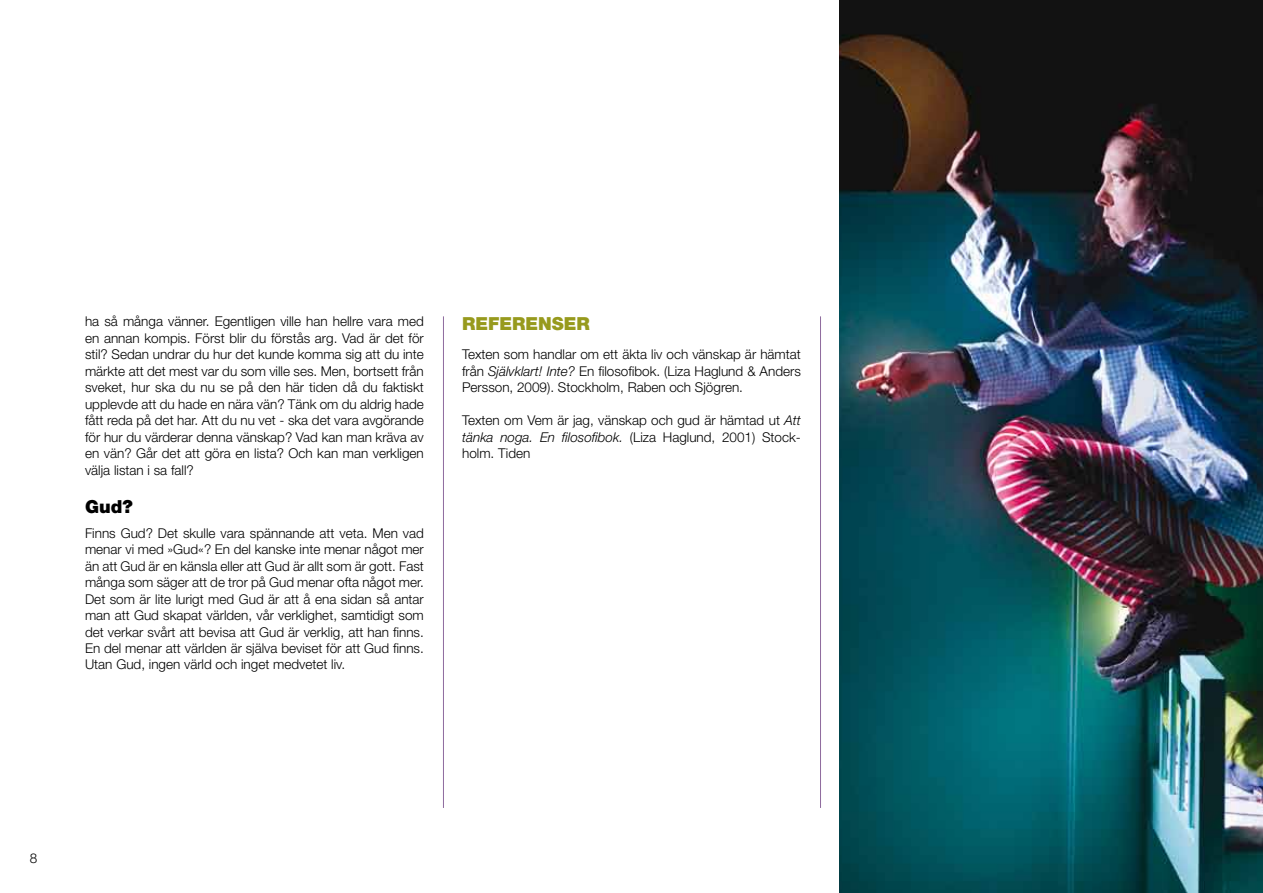
<style>
.page{position:relative;width:1263px;height:893px;background:#fff}
.page>*{position:absolute;margin:0;border:0;box-sizing:border-box;transform-origin:0 0}
.t1{font:900 18px "Helvetica Neue";color:#979a1d}
.t2{font:900 18px "Helvetica Neue";color:#000}
.t3{font:300 13.5px/16.5px "Helvetica Neue";color:#000;text-align:justify}
.s1{font-style:italic}
</style>
<div class="page">
<hr style="left:443px;top:316px;width:1px;height:492px;background:#8e6b9e">
<hr style="left:820px;top:316px;width:1px;height:492px;background:#8e6b9e">
<img style="left:839px;top:0;width:424px;height:893px">
<p class="t3" style="left:85px;top:313px;width:340px">ha så många vänner. Egentligen ville han hellre vara med en annan kompis. Först blir du förstås arg. Vad är det för stil? Sedan undrar du hur det kunde komma sig att du inte märkte att det mest var du som ville ses. Men, bortsett från sveket, hur ska du nu se på den här tiden då du faktiskt upplevde att du hade en nära vän? Tänk om du aldrig hade fått reda på det har. Att du nu vet - ska det vara avgörande för hur du värderar denna vänskap? Vad kan man kräva av en vän? Går det att göra en lista? Och kan man verkligen välja listan i sa fall?</p>
<h1 class="t2" style="left:85px;top:495px;width:49px">Gud?</h1>
<p class="t3" style="left:85px;top:524px;width:340px">Finns Gud? Det skulle vara spännande att veta. Men vad menar vi med »Gud«? En del kanske inte menar något mer än att Gud är en känsla eller att Gud är allt som är gott. Fast många som säger att de tror på Gud menar ofta något mer.<br>Det som är lite lurigt med Gud är att å ena sidan så antar man att Gud skapat världen, vår verklighet, samtidigt som det verkar svårt att bevisa att Gud är verklig, att han finns.<br>En del menar att världen är själva beviset för att Gud finns.<br>Utan Gud, ingen värld och inget medvetet liv.</p>
<h1 class="t1" style="left:462px;top:313px;width:129px">REFERENSER</h1>
<p class="t3" style="left:462px;top:346px;width:340px">Texten som handlar om ett äkta liv och vänskap är hämtat från <span class="s1">Självklart! Inte?</span> En filosofibok. (Liza Haglund &amp; Anders Persson, 2009). Stockholm, Raben och Sjögren.</p>
<p class="t3" style="left:462px;top:412px;width:340px">Texten om Vem är jag, vänskap och gud är hämtad ut <span class="s1">Att tänka noga. En filosofibok.</span> (Liza Haglund, 2001) Stock&shy;holm. Tiden</p>
<p class="t3" style="left:30px;top:850px;width:9px">8</p>
</div>
